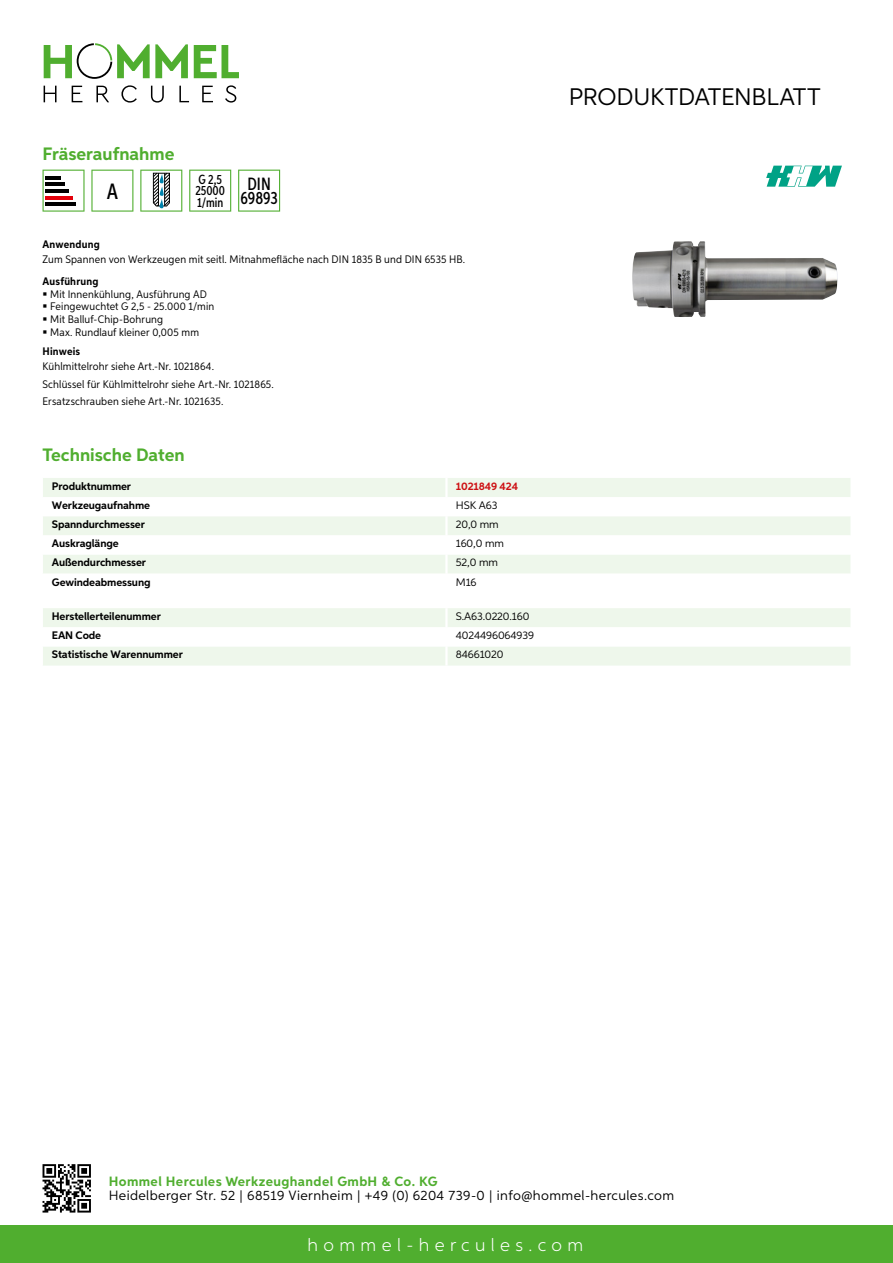
<style>
.page{position:relative;width:893px;height:1263px;background:#fff}
.page>*{position:absolute;margin:0;border:0;box-sizing:border-box;transform-origin:0 0}
.t1{font:24px "Aspira";letter-spacing:-.01em;color:#000}
.t2{font:500 22.2px "Aspira XX Nar";color:#000}
.t3{font:700 18px "Aspira";color:#50ae2f}
.t4{font:300 18px "Aspira";letter-spacing:.3em;color:#fff}
.t5{font:500 17.85px/14.9px "Aspira XX Nar";color:#000;text-align:center}
.t6{font:13.5px "Aspira";letter-spacing:.03em;color:#000}
.t7{font:700 13.5px "Aspira";letter-spacing:.03em;color:#50ae2f}
.t8{font:500 13.35px/11.9px "Aspira XX Nar";color:#000}
.t9{font:10.95px/12.8px "Aspira Nar";letter-spacing:.015em;color:#000}
.t10{font:700 10.95px "Aspira";letter-spacing:-.01em;color:#000}
.t11{font:10.95px "Aspira";letter-spacing:-.01em;color:#000}
.t12{font:700 10.95px "Aspira Nar";letter-spacing:.02em;color:#000}
.t13{font:700 10.95px "Aspira";letter-spacing:-.01em;color:#cd1013}
</style>
<div class="page">
<div style="left:0;top:1226px;width:893px;height:37px;background:#50ae2f"></div>
<svg style="left:43px;top:1164px;width:48px;height:48px"></svg>
<svg style="left:194px;top:45px;width:45px;height:33px"></svg>
<svg style="left:44px;top:43px;width:144px;height:36px"></svg>
<svg style="left:44px;top:86px;width:13px;height:16px"></svg>
<svg style="left:72px;top:86px;width:10px;height:16px"></svg>
<svg style="left:96px;top:86px;width:13px;height:16px"></svg>
<svg style="left:121px;top:85px;width:16px;height:18px"></svg>
<svg style="left:151px;top:86px;width:13px;height:17px"></svg>
<svg style="left:179px;top:86px;width:10px;height:16px"></svg>
<svg style="left:202px;top:86px;width:11px;height:16px"></svg>
<svg style="left:225px;top:85px;width:11px;height:18px"></svg>
<div style="left:43px;top:478px;width:807px;height:19px;background:#eef7eb"></div>
<svg style="left:43px;top:516px;width:807px;height:57px;fill:#eef7eb"></svg>
<hr style="left:445px;top:478px;width:3px;height:19px;background:#fff">
<hr style="left:445px;top:516px;width:3px;height:19px;background:#fff">
<hr style="left:445px;top:535px;width:3px;height:19px;background:#fff">
<hr style="left:445px;top:554px;width:3px;height:20px;background:#fff">
<svg style="left:43px;top:608px;width:807px;height:58px"></svg>
<hr style="left:445px;top:646px;width:3px;height:20px;background:#fff">
<svg style="left:43px;top:170px;width:42px;height:42px"></svg>
<hr style="left:45px;top:176px;width:16px;height:3px;background:#000">
<hr style="left:45px;top:183px;width:20px;height:3px;background:#000">
<hr style="left:45px;top:189px;width:24px;height:3px;background:#000">
<hr style="left:45px;top:196px;width:27px;height:3px;background:#e3000b">
<hr style="left:45px;top:203px;width:31px;height:3px;background:#000">
<svg style="left:91px;top:170px;width:42px;height:42px"></svg>
<svg style="left:140px;top:170px;width:42px;height:42px"></svg>
<svg style="left:189px;top:170px;width:42px;height:42px"></svg>
<svg style="left:238px;top:170px;width:42px;height:42px"></svg>
<img style="left:632px;top:241px;width:206px;height:76px">
<svg style="left:766px;top:166px;width:76px;height:21px"></svg>
<h3 class="t3" style="left:43px;top:142px;width:133px">Fräseraufnahme</h3>
<h2 class="t2" style="left:107px;top:178px;width:13px">A</h2>
<p class="t8" style="left:195px;top:173px;width:31px">G 2,5<br>25000<br>1/min</p>
<h3 class="t5" style="left:240px;top:176px;width:39px">DIN<br>69893</h3>
<p class="t12" style="left:43px;top:237px;width:59px">Anwendung</p>
<p class="t9" style="left:43px;top:252px;width:424px">Zum Spannen von Werkzeugen mit seitl. Mitnahmefläche nach DIN 1835 B und DIN 6535 HB.</p>
<p class="t12" style="left:43px;top:274px;width:58px">Ausführung</p>
<p class="t9" style="left:50px;top:287px;width:166px">Mit Innenkühlung, Ausführung AD<br>Feingewuchtet G 2,5 - 25.000 1/min<br>Mit Balluf-Chip-Bohrung<br>Max. Rundlauf kleiner 0,005 mm</p>
<p class="t12" style="left:43px;top:345px;width:39px">Hinweis</p>
<p class="t9" style="left:43px;top:358px;width:233px;line-height:17.5px">Kühlmittelrohr siehe Art.-Nr. 1021864.<br>Schlüssel für Kühlmittelrohr siehe Art.-Nr. 1021865.<br>Ersatzschrauben siehe Art.-Nr. 1021635.</p>
<h3 class="t3" style="left:43px;top:444px;width:144px">Technische Daten</h3>
<p class="t10" style="left:52px;top:479px;width:81px">Produktnummer</p>
<p class="t13" style="left:456px;top:479px;width:64px">1021849 424</p>
<p class="t10" style="left:52px;top:498px;width:100px">Werkzeugaufnahme</p>
<p class="t11" style="left:456px;top:499px;width:43px">HSK A63</p>
<p class="t10" style="left:52px;top:518px;width:95px">Spanndurchmesser</p>
<p class="t11" style="left:456px;top:518px;width:44px">20,0 mm</p>
<p class="t10" style="left:52px;top:537px;width:68px">Auskraglänge</p>
<p class="t11" style="left:456px;top:537px;width:50px">160,0 mm</p>
<p class="t10" style="left:52px;top:556px;width:96px">Außendurchmesser</p>
<p class="t11" style="left:456px;top:556px;width:44px">52,0 mm</p>
<p class="t10" style="left:52px;top:575px;width:100px">Gewindeabmessung</p>
<p class="t11" style="left:456px;top:575px;width:22px">M16</p>
<p class="t10" style="left:52px;top:610px;width:111px">Herstellerteilenummer</p>
<p class="t11" style="left:456px;top:610px;width:75px">S.A63.0220.160</p>
<p class="t10" style="left:52px;top:629px;width:51px">EAN Code</p>
<p class="t11" style="left:456px;top:629px;width:80px">4024496064939</p>
<p class="t10" style="left:52px;top:648px;width:132px">Statistische Warennummer</p>
<p class="t11" style="left:456px;top:648px;width:49px">84661020</p>
<h1 class="t1" style="left:569px;top:82px;width:253px">Produktdatenblatt</h1>
<p class="t7" style="left:109px;top:1172px;width:330px">Hommel Hercules Werkzeughandel GmbH &amp; Co. KG</p>
<p class="t6" style="left:109px;top:1187px;width:567px">Heidelberger Str. 52 | 68519 Viernheim | +49 (0) 6204 739-0 | info@hommel-hercules.com</p>
<h3 class="t4" style="left:307px;top:1234px;width:277px">hommel-hercules.com</h3>
</div>
